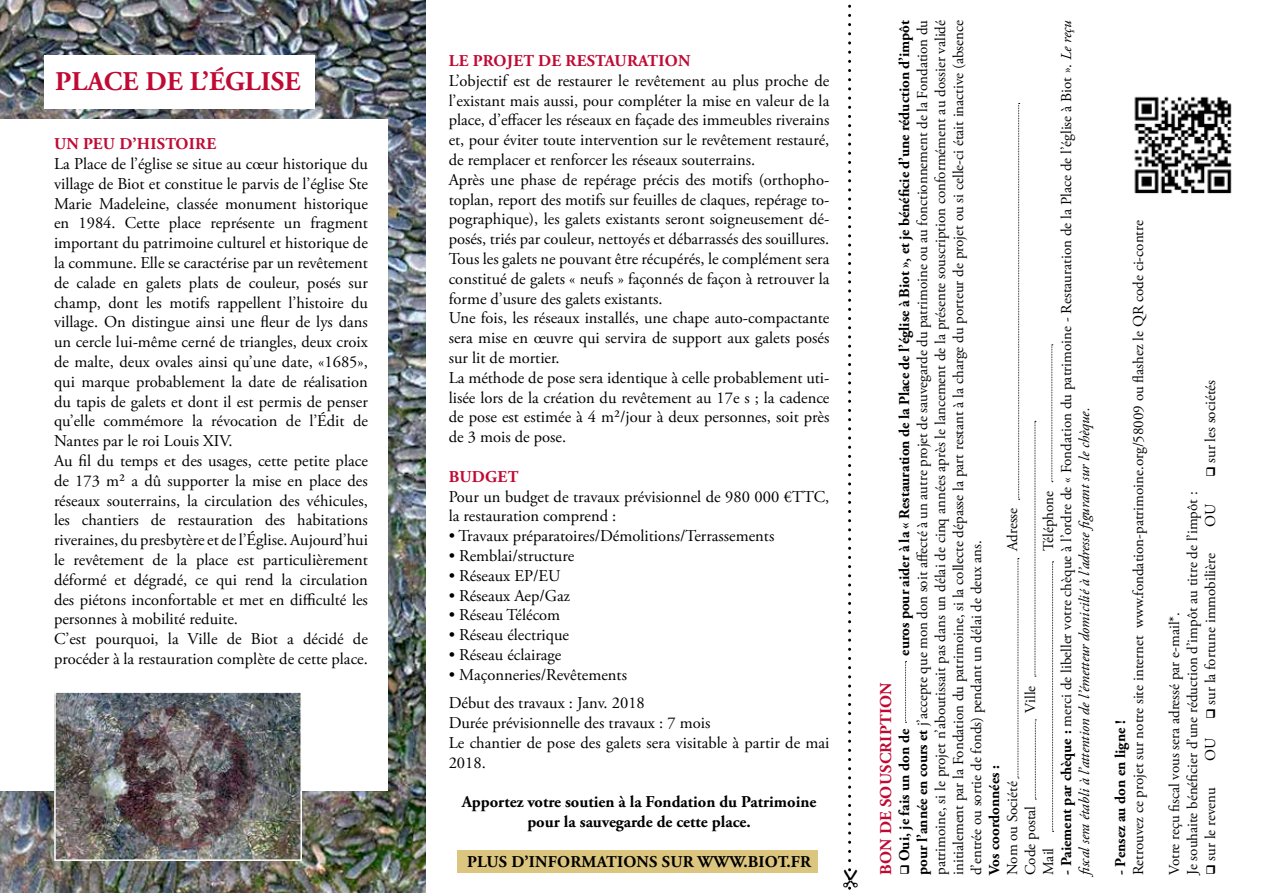
<style>
.page{position:relative;width:1276px;height:893px;background:#fff}
.page>*{position:absolute;margin:0;border:0;box-sizing:border-box;transform-origin:0 0}
.t1{font:700 27px "Adobe Garamond";color:#c00a34}
.t2{font:16.5px/19.8px "Adobe Garamond Pro";color:#000}
.t3{font:700 16.5px/19.8px "Adobe Garamond Pro";color:#000;text-align:center}
.t4{font:700 16.5px "Adobe Garamond Pro";letter-spacing:.015em;color:#c00a34}
.t5{font:15px/18px "Adobe Garamond Pro";color:#000}
.t6{font:700 15px "Adobe Garamond Pro";color:#000}
.s1{font-weight:700}
.s2{font-style:italic}
</style>
<div class="page">
<img style="left:0;top:0;width:425px;height:893px">
<div style="left:458px;top:850px;width:360px;height:23px;background:#dcc67f"></div>
<svg style="left:1017px;top:558px;width:2px;height:221px"></svg>
<svg style="left:1018px;top:103px;width:1px;height:397px"></svg>
<svg style="left:1034px;top:421px;width:2px;height:256px"></svg>
<svg style="left:1035px;top:719px;width:1px;height:81px"></svg>
<div style="left:44px;top:55px;width:271px;height:54px;background:#fff"></div>
<div style="left:0;top:120px;width:387px;height:671px;background:#fff"></div>
<svg style="left:905px;top:661px;width:1px;height:62px"></svg>
<svg style="left:1051px;top:344px;width:2px;height:138px"></svg>
<svg style="left:1052px;top:561px;width:1px;height:271px"></svg>
<img style="left:57px;top:694px;width:242px;height:164px">
<div style="left:54px;top:691px;width:248px;height:170px;border:2px solid #fff"></div>
<img style="left:1134px;top:96px;width:98px;height:98px">
<svg style="left:848px;top:4px;width:3px;height:886px"></svg>
<h1 class="t1" style="left:55px;top:67px;width:247px">PLACE DE L’ÉGLISE</h1>
<p class="t4" style="left:54px;top:134px;width:164px">UN PEU D’HISTOIRE</p>
<p class="t2" style="left:54px;top:154px;width:315px">La Place de l’église se situe au cœur historique du village de Biot et constitue le parvis de l’église Ste Marie Madeleine, classée monument historique en 1984. Cette place représente un fragment important du patrimoine culturel et historique de la commune. Elle se caractérise par un revêtement de calade en galets plats de couleur, posés sur champ, dont les motifs rappellent l’histoire du village. On distingue ainsi une fleur de lys dans un cercle lui-même cerné de triangles, deux croix de malte, deux ovales ainsi qu’une date, «1685», qui marque probablement la date de réalisation du tapis de galets et dont il est permis de penser qu’elle commémore la révocation de l’Édit de Nantes par le roi Louis XIV.<br>Au fil du temps et des usages, cette petite place de 173 m² a dû supporter la mise en place des réseaux souterrains, la circulation des véhicules, les chantiers de restauration des habitations riveraines, du presbytère et de l’Église. Aujourd’hui le revêtement de la place est particulièrement déformé et dégradé, ce qui rend la circulation des piétons inconfortable et met en difficulté les personnes à mobilité reduite.<br>C’est pourquoi, la Ville de Biot a décidé de procéder à la restauration complète de cette place.</p>
<p class="t4" style="left:449px;top:51px;width:243px">LE PROJET DE RESTAURATION</p>
<p class="t2" style="left:449px;top:71px;width:382px">L’objectif est de restaurer le revêtement au plus proche de l’existant mais aussi, pour compléter la mise en valeur de la place, d’effacer les réseaux en façade des immeubles riverains et, pour éviter toute intervention sur le revêtement restauré, de remplacer et renforcer les réseaux souterrains.<br>Après une phase de repérage précis des motifs (orthopho&shy;toplan, report des motifs sur feuilles de claques, repérage to&shy;pographique), les galets existants seront soigneusement dé&shy;posés, triés par couleur, nettoyés et débarrassés des souillures.<br>Tous les galets ne pouvant être récupérés, le complément sera constitué de galets « neufs » façonnés de façon à retrouver la forme d’usure des galets existants.<br>Une fois, les réseaux installés, une chape auto-compactante sera mise en œuvre qui servira de support aux galets posés sur lit de mortier.<br>La méthode de pose sera identique à celle probablement uti&shy;lisée lors de la création du revêtement au 17e s ; la cadence de pose est estimée à 4 m²/jour à deux personnes, soit près de 3 mois de pose.</p>
<p class="t4" style="left:449px;top:467px;width:71px">BUDGET</p>
<p class="t2" style="left:449px;top:487px;width:382px">Pour un budget de travaux prévisionnel de 980 000 €TTC, la restauration comprend :</p>
<p class="t2" style="left:449px;top:527px;width:327px">• Travaux préparatoires/Démolitions/Terrassements</p>
<p class="t2" style="left:449px;top:546px;width:127px">• Remblai/structure</p>
<p class="t2" style="left:449px;top:566px;width:113px">• Réseaux EP/EU</p>
<p class="t2" style="left:449px;top:586px;width:123px">• Réseaux Aep/Gaz</p>
<p class="t2" style="left:449px;top:606px;width:113px">• Réseau Télécom</p>
<p class="t2" style="left:449px;top:626px;width:122px">• Réseau électrique</p>
<p class="t2" style="left:449px;top:645px;width:114px">• Réseau éclairage</p>
<p class="t2" style="left:449px;top:661px;width:198px;line-height:28.3px">• Maçonneries/Revêtements<br>Début des travaux : Janv. 2018</p>
<p class="t2" style="left:449px;top:713px;width:382px">Durée prévisionnelle des travaux : 7 mois<br>Le chantier de pose des galets sera visitable à partir de mai<br>2018.</p>
<p class="t3" style="left:462px;top:792px;width:356px">Apportez votre soutien à la Fondation du Patrimoine pour la sauvegarde de cette place.</p>
<p class="t3" style="left:467px;top:852px;width:345px">PLUS D’INFORMATIONS SUR WWW.BIOT.FR</p>
<p class="t5" style="left:896px;top:875px;width:857px;text-align:justify;text-indent:219px;rotate:-90deg"><span class="s1">euros pour aider à la « Restauration de la Place de l’église à Biot », et je bénéficie d’une réduction d’impôt pour l’année en cours et</span> j’accepte que mon don soit affecté à un autre projet de sauvegarde du patrimoine ou au fonctionnement de la Fondation du patrimoine, si le projet n’aboutissait pas dans un délai de cinq années après le lancement de la présente souscription conformément au dossier validé initialement par la Fondation du patrimoine, si la collecte dépasse la part restant à la charge du porteur de projet ou si celle-ci était inactive (absence d’entrée ou sortie de fonds) pendant un délai de deux ans.</p>
<p class="t5" style="left:1058px;top:875px;width:856px;rotate:-90deg"><span class="s1">- Paiement par chèque :</span> merci de libeller votre chèque à l’ordre de « Fondation du patrimoine - Restauration de la Place de l’église à Biot ». <span class="s2">Le reçu fiscal sera établi à l’attention de l’émetteur domicilié à l’adresse figurant sur le chèque.</span></p>
<p class="t5" style="left:1040px;top:551px;width:62px;rotate:-90deg">Téléphone</p>
<p class="t5" style="left:1004px;top:551px;width:45px;rotate:-90deg">Adresse</p>
<p class="t4" style="left:876px;top:875px;width:194px;rotate:-90deg">BON DE SOUSCRIPTION</p>
<p class="t5" style="left:1022px;top:713px;width:29px;rotate:-90deg">Ville</p>
<p class="t6" style="left:895px;top:875px;width:148px;rotate:-90deg">❑ Oui, je fais un don de</p>
<p class="t6" style="left:985px;top:875px;width:111px;rotate:-90deg">Vos coordonnées :</p>
<p class="t5" style="left:1004px;top:875px;width:95px;rotate:-90deg">Nom ou Société</p>
<p class="t5" style="left:1022px;top:875px;width:71px;rotate:-90deg">Code postal</p>
<p class="t5" style="left:1040px;top:875px;width:29px;rotate:-90deg">Mail</p>
<p class="t5" style="left:1130px;top:875px;width:656px;rotate:-90deg">Retrouvez ce projet sur notre site internet www.fondation-patrimoine.org/58009 ou flashez le QR code ci-contre</p>
<p class="t6" style="left:1111px;top:875px;width:156px;rotate:-90deg">- Pensez au don en ligne !</p>
<p class="t5" style="left:1202px;top:477px;width:99px;rotate:-90deg">❑ sur les sociétés</p>
<p class="t5" style="left:1166px;top:875px;width:385px;rotate:-90deg">Votre reçu fiscal vous sera adressé par e-mail*.<br>Je souhaite bénéficier d’une réduction d’impôt au titre de l’impôt :</p>
<p class="t5" style="left:1202px;top:527px;width:25px;rotate:-90deg">OU</p>
<p class="t5" style="left:1202px;top:719px;width:168px;rotate:-90deg">❑ sur la fortune immobilière</p>
<p class="t5" style="left:1202px;top:761px;width:25px;rotate:-90deg">OU</p>
<p class="t5" style="left:1202px;top:875px;width:89px;rotate:-90deg">❑ sur le revenu</p>
</div>
